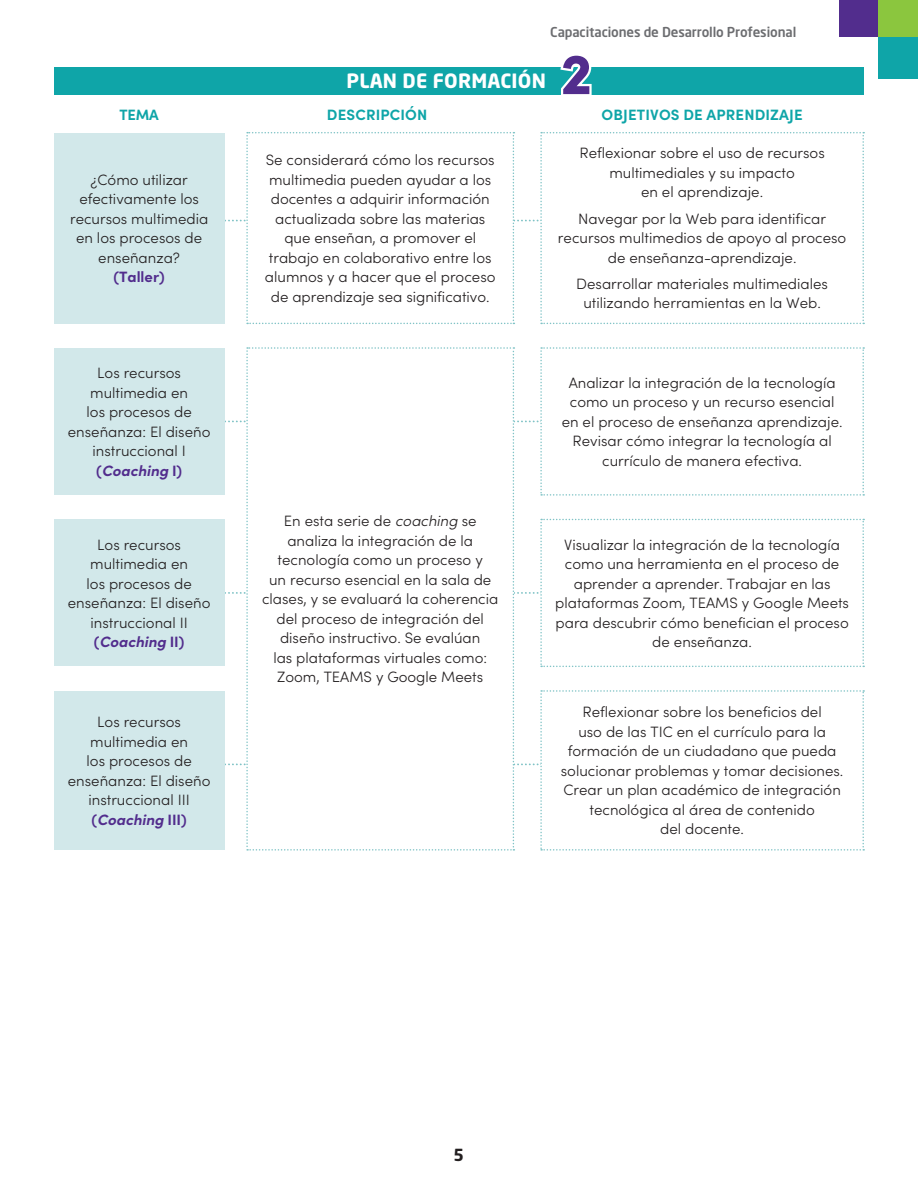
<style>
.page{position:relative;width:918px;height:1188px;background:#fff}
.page>*{position:absolute;margin:0;border:0;box-sizing:border-box;transform-origin:0 0}
.t1{font:900 57.75px "Sofia Pro";color:#522d8d}
.t2{font:700 19.5px "Neo Sans Pro";letter-spacing:.01em;color:#fff}
.t3{font:700 16.5px "Neo Sans Pro";color:#231f20}
.t4{font:300 15px/19.5px "Sofia Pro";color:#231f20;text-align:center}
.t5{font:700 15px "Sofia Pro";letter-spacing:.01em;color:#0fa5a8}
.t6{font:500 13.5px "Neo Sans Pro Cyr";letter-spacing:-.01em;color:#6c6d70}
.s1{font-weight:700;color:#522d8d}
.s2{font-weight:700;font-style:italic;color:#522d8d}
.s3{font-style:italic}
</style>
<div class="page">
<div style="left:839px;top:0;width:39px;height:37px;background:#522d8d"></div>
<div style="left:878px;top:37px;width:40px;height:42px;background:#0fa5a8"></div>
<div style="left:878px;top:0;width:40px;height:37px;background:#8bc63e"></div>
<div style="left:54px;top:67px;width:810px;height:27px;background:#0fa5a8"></div>
<svg style="left:558px;top:67px;width:36px;height:28px"></svg>
<div style="left:54px;top:133px;width:170px;height:190px;background:#d2e8ea"></div>
<div style="left:54px;top:348px;width:170px;height:147px;background:#d2e8ea"></div>
<div style="left:54px;top:519px;width:170px;height:147px;background:#d2e8ea"></div>
<div style="left:54px;top:691px;width:170px;height:159px;background:#d2e8ea"></div>
<svg style="left:190px;top:132px;width:674px;height:192px"></svg>
<svg style="left:224px;top:347px;width:640px;height:504px"></svg>
<p class="t6" style="left:550px;top:23px;width:248px">Capacitaciones de Desarrollo Profesional</p>
<p class="t2" style="left:347px;top:68px;width:201px">PLAN DE FORMACIÓN</p>
<p class="t5" style="left:119px;top:103px;width:41px">TEMA</p>
<p class="t5" style="left:327px;top:103px;width:102px">DESCRIPCIÓN</p>
<p class="t4" style="left:70px;top:169px;width:140px">¿Cómo utilizar efectivamente los recursos multimedia en los procesos de enseñanza?<br><span class="s1">(Taller)</span></p>
<p class="t4" style="left:265px;top:149px;width:232px">Se considerará cómo los recursos multimedia pueden ayudar a los docentes a adquirir información actualizada sobre las materias que enseñan, a promover el trabajo en colaborativo entre los alumnos y a hacer que el proceso de aprendizaje sea significativo.</p>
<p class="t1" style="left:561px;top:28px;width:33px">2</p>
<p class="t5" style="left:602px;top:103px;width:203px">OBJETIVOS DE APRENDIZAJE</p>
<p class="t4" style="left:580px;top:143px;width:247px">Reflexionar sobre el uso de recursos multimediales y su impacto<br>en el aprendizaje.</p>
<p class="t4" style="left:558px;top:208px;width:290px">Navegar por la Web para identificar recursos multimedios de apoyo al proceso de enseñanza-aprendizaje.</p>
<p class="t4" style="left:576px;top:273px;width:253px">Desarrollar materiales multimediales utilizando herramientas en la Web.</p>
<p class="t4" style="left:68px;top:362px;width:144px">Los recursos multimedia en<br>los procesos de enseñanza: El diseño instruccional I <span class="s1">(</span><span class="s2">Coaching</span> <span class="s1">I)</span></p>
<p class="t4" style="left:68px;top:534px;width:144px">Los recursos multimedia en<br>los procesos de enseñanza: El diseño instruccional II <span class="s1">(</span><span class="s2">Coaching</span> <span class="s1">II)</span></p>
<p class="t4" style="left:68px;top:711px;width:144px">Los recursos multimedia en<br>los procesos de enseñanza: El diseño instruccional III <span class="s1">(</span><span class="s2">Coaching</span> <span class="s1">III)</span></p>
<p class="t4" style="left:262px;top:510px;width:238px">En esta serie de <span class="s3">coaching</span> se analiza la integración de la tecnología como un proceso y<br>un recurso esencial en la sala de clases, y se evaluará la coherencia del proceso de integración del diseño instructivo. Se evalúan<br>las plataformas virtuales como:<br>Zoom, TEAMS y Google Meets</p>
<p class="t4" style="left:562px;top:372px;width:282px">Analizar la integración de la tecnología como un proceso y un recurso esencial en el proceso de enseñanza aprendizaje.<br>Revisar cómo integrar la tecnología al currículo de manera efectiva.</p>
<p class="t4" style="left:555px;top:534px;width:295px">Visualizar la integración de la tecnología como una herramienta en el proceso de aprender a aprender. Trabajar en las plataformas Zoom, TEAMS y Google Meets para descubrir cómo benefician el proceso de enseñanza.</p>
<p class="t4" style="left:561px;top:701px;width:284px">Reflexionar sobre los beneficios del<br>uso de las TIC en el currículo para la formación de un ciudadano que pueda solucionar problemas y tomar decisiones.<br>Crear un plan académico de integración tecnológica al área de contenido<br>del docente.</p>
<p class="t3" style="left:454px;top:1145px;width:12px">5</p>
</div>
